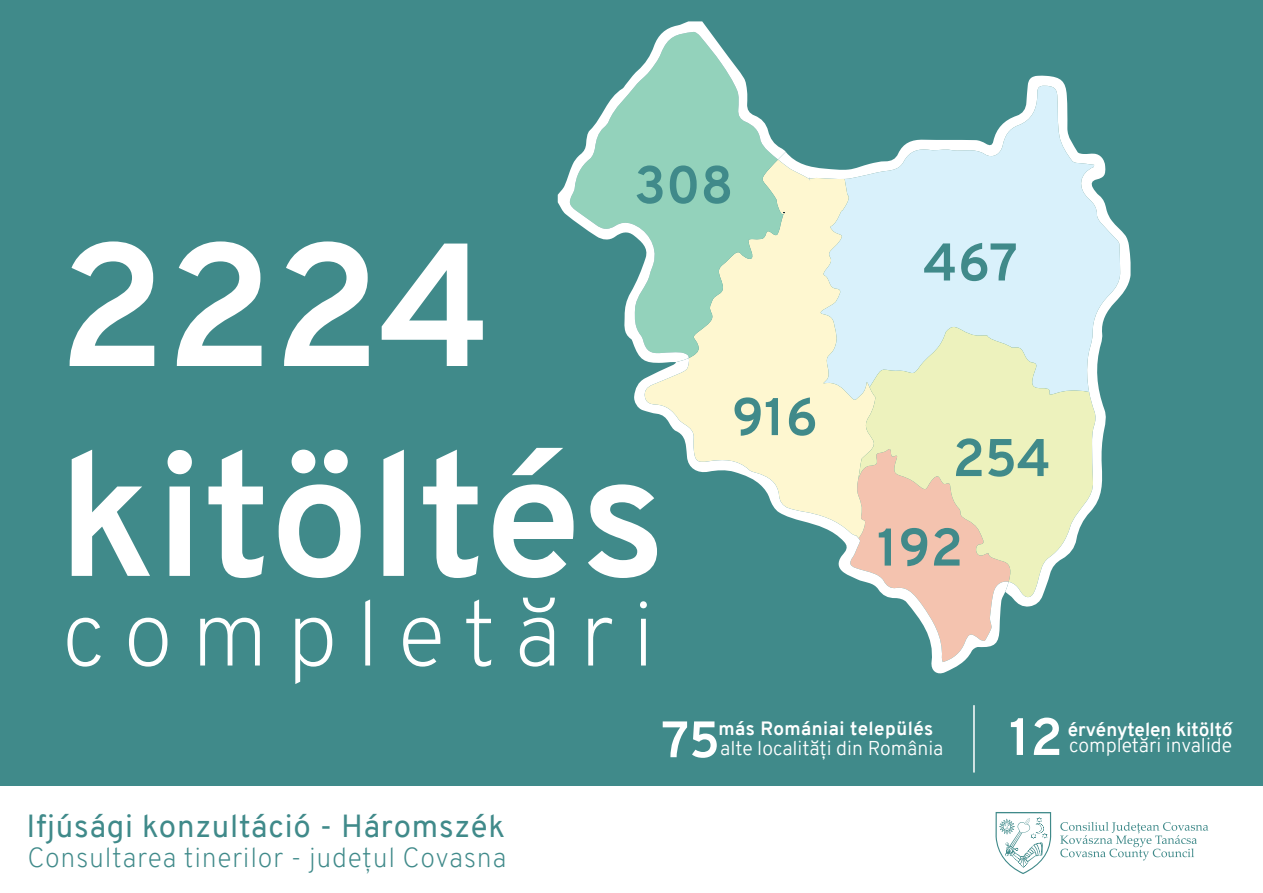
<style>
.page{position:relative;width:1263px;height:893px;background:#fff}
.page>*{position:absolute;margin:0;border:0;box-sizing:border-box;transform-origin:0 0}
.t1{font:700 174.9px/209.9px "Overpass";color:#fff}
.t2{font:200 91.5px "Overpass";letter-spacing:.2em;color:#fff}
.t3{font:700 52.95px "Overpass";color:#408a8a}
.t4{font:700 52.5px "Overpass";color:#fff}
.t5{font:700 51.15px "Overpass";color:#fff}
.t6{font:31.2px "Overpass";letter-spacing:.025em;color:#408a8a}
.t7{font:200 26.85px "Overpass";letter-spacing:.025em;color:#408a8a}
.t8{font:300 19.5px "Overpass";color:#fff}
.t9{font:700 18.75px "Overpass";letter-spacing:.025em;color:#fff}
.t10{font:700 18.75px "Overpass";letter-spacing:.005em;color:#fff}
</style>
<div class="page">
<div style="left:1px;top:0;width:1262px;height:786px;background:#408a8a"></div>
<svg style="left:634px;top:363px;width:367px;height:311px"></svg>
<svg style="left:778px;top:76px;width:352px;height:531px"></svg>
<svg style="left:558px;top:21px;width:228px;height:342px;fill:#93d2bb"></svg>
<svg style="left:995px;top:812px;width:56px;height:62px"></svg>
<svg style="left:1060px;top:822px;width:148px;height:38px"></svg>
<hr style="left:973px;top:705px;width:2px;height:67px;background:#fff">
<h3 class="t3" style="left:634px;top:147px;width:101px">308</h3>
<h1 class="t1" style="left:59px;top:201px;width:609px">2224 kitöltés</h1>
<h2 class="t2" style="left:62px;top:568px;width:594px">completări</h2>
<h3 class="t3" style="left:732px;top:379px;width:87px">916</h3>
<h3 class="t3" style="left:923px;top:224px;width:96px">467</h3>
<h3 class="t3" style="left:953px;top:420px;width:100px">254</h3>
<h3 class="t3" style="left:877px;top:509px;width:88px">192</h3>
<h3 class="t6" style="left:26px;top:803px;width:480px">Ifjúsági konzultáció - Háromszék</h3>
<h3 class="t7" style="left:27px;top:838px;width:481px">Consultarea tinerilor - județul Covasna</h3>
<h3 class="t4" style="left:1009px;top:699px;width:55px">12</h3>
<p class="t9" style="left:718px;top:715px;width:216px">más Romániai település</p>
<h3 class="t5" style="left:661px;top:703px;width:60px">75</h3>
<p class="t10" style="left:1068px;top:716px;width:166px">érvénytelen kitöltő</p>
<p class="t8" style="left:1069px;top:731px;width:165px">completări invalide</p>
<p class="t8" style="left:720px;top:734px;width:225px">alte localități din România</p>
</div>
